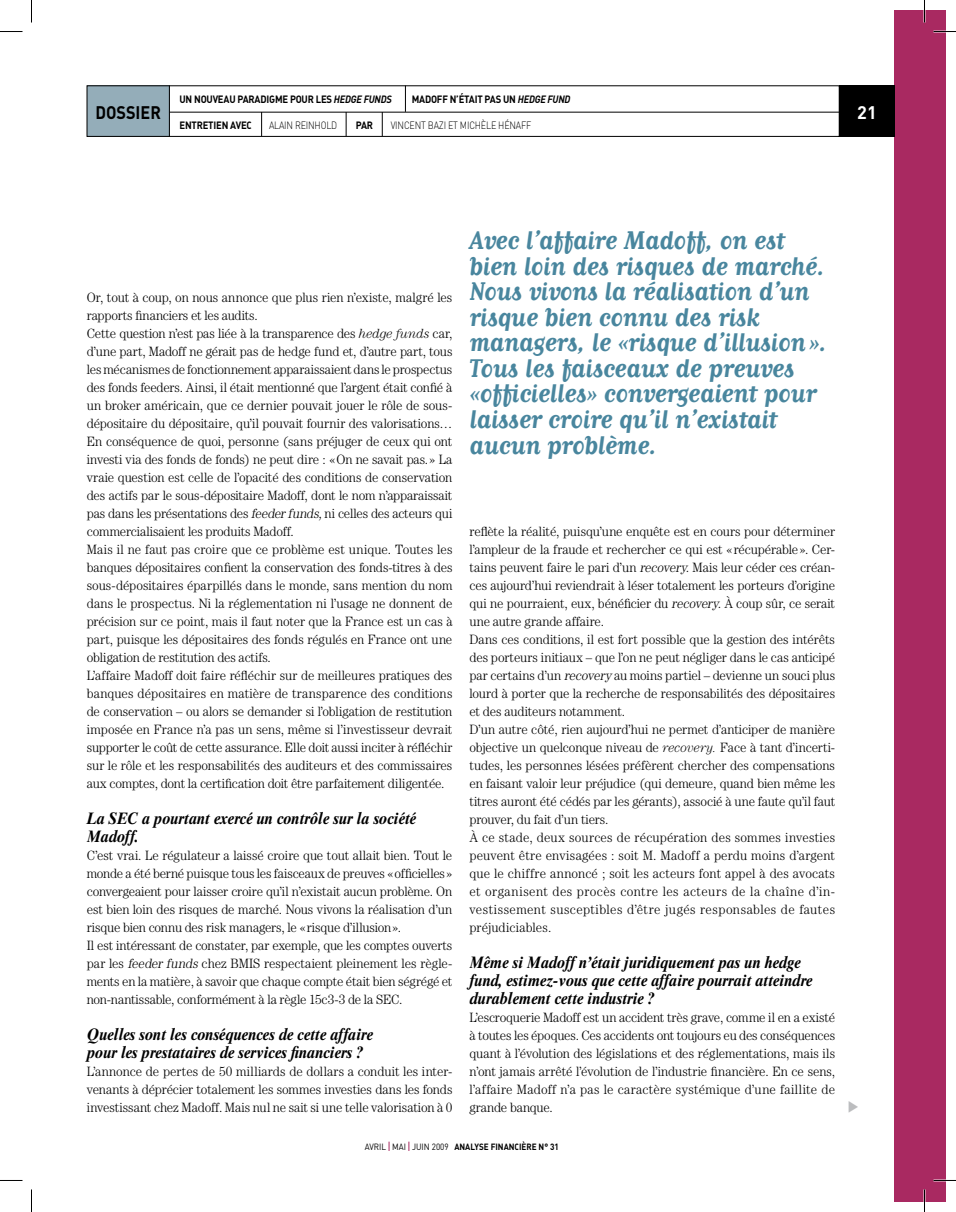
<style>
.page{position:relative;width:956px;height:1212px;background:#fff}
.page>*{position:absolute;margin:0;border:0;box-sizing:border-box;transform-origin:0 0}
.t1{font:700 30px/25.5px "Matrix Script";letter-spacing:-.01em;color:#49869e;scale:.95 1}
.t2{font:700 18px "DIN";color:#000;scale:.9 1}
.t3{font:700 18px "DIN";color:#fff}
.t4{font:italic 700 16.5px/18px "Times Ten";letter-spacing:-.01em;color:#000;scale:.9 1}
.t5{font:15px "European Pi Three";color:#bcbdbf;scale:.9 1}
.t6{font:300 13.5px/18px "Century";letter-spacing:-.005em;color:#000;scale:.95 1}
.t7{font:700 10.5px "DIN";letter-spacing:-.02em;color:#000;scale:.9 1}
.t8{font:300 10.5px "DIN";letter-spacing:-.02em;color:#000;scale:.85 1}
.t9{font:italic 700 10.5px "DIN";color:#000;scale:.9 1}
.t10{font:700 9px "DIN";color:#000;scale:.9 1}
.s1{font-style:italic}
.s2{font-weight:400}
</style>
<div class="page">
<svg style="left:405px;top:87px;width:1px;height:25px"></svg>
<div style="left:895px;top:10px;width:51px;height:1191px;background:#a92961"></div>
<div style="left:839px;top:85px;width:56px;height:52px;background:#000"></div>
<div style="left:87px;top:85px;width:83px;height:52px;background:#94adb9"></div>
<div style="left:87px;top:85px;width:752px;height:52px;border:1px solid #000"></div>
<hr style="left:169px;top:85px;width:1px;height:52px;background:#000">
<hr style="left:170px;top:112px;width:669px;height:1px;background:#000">
<svg style="left:261px;top:112px;width:1px;height:24px"></svg>
<svg style="left:346px;top:112px;width:1px;height:24px"></svg>
<svg style="left:382px;top:112px;width:1px;height:24px"></svg>
<hr style="left:923px;top:0;width:2px;height:22px;background:#fff">
<hr style="left:923px;top:1189px;width:2px;height:22px;background:#fff">
<svg style="left:0;top:31px;width:22px;height:1px"></svg>
<svg style="left:933px;top:31px;width:23px;height:1px"></svg>
<svg style="left:933px;top:1179px;width:13px;height:1px"></svg>
<svg style="left:31px;top:0;width:1px;height:22px"></svg>
<svg style="left:31px;top:1189px;width:1px;height:22px"></svg>
<svg style="left:924px;top:0;width:1px;height:22px"></svg>
<svg style="left:924px;top:1189px;width:1px;height:22px"></svg>
<p class="t7" style="left:179px;top:92px;width:179px">UN NOUVEAU PARADIGME POUR LES <span class="s1">HEDGE</span></p>
<p class="t9" style="left:364px;top:92px;width:8px">FUNDS</p>
<p class="t7" style="left:412px;top:92px;width:29px">MADOFF</p>
<p class="t7" style="left:450px;top:92px;width:136px">N’ÉTAIT PAS UN <span class="s1">HEDGE FUND</span></p>
<h2 class="t2" style="left:95px;top:100px;width:74px">DOSSIER</h2>
<h2 class="t3" style="left:857px;top:100px;width:21px">21</h2>
<p class="t7" style="left:179px;top:118px;width:20px">ENTRETIE</p>
<p class="t7" style="left:222px;top:118px;width:28px">N AVEC</p>
<p class="t8" style="left:269px;top:118px;width:7px">ALAIN</p>
<p class="t8" style="left:295px;top:118px;width:7px">REIN</p>
<p class="t8" style="left:315px;top:118px;width:15px">HOLD</p>
<p class="t7" style="left:356px;top:118px;width:19px">PAR</p>
<p class="t8" style="left:391px;top:118px;width:13px">VINCENT</p>
<p class="t8" style="left:428px;top:118px;width:123px">BAZI ET MICHÈLE H ÉNAFF</p>
<p class="t6" style="left:87px;top:288px;width:387px">Or, tout à coup, on nous annonce que plus rien n’existe, malgré les rapports financiers et les audits.<br>Cette question n’est pas liée à la transparence des <span class="s1">hedge funds</span> car, d’une part, Madoff ne gérait pas de hedge fund et, d’autre part, tous les mécanismes de fonctionnement apparaissaient dans le prospectus des fonds feeders. Ainsi, il était mentionné que l’argent était confié à un broker américain, que ce dernier pouvait jouer le rôle de sous&shy;dépositaire du dépositaire, qu’il pouvait fournir des valorisations… En conséquence de quoi, personne (sans préjuger de ceux qui ont investi via des fonds de fonds) ne peut dire : «On ne savait pas.» La vraie question est celle de l’opacité des conditions de conservation des actifs par le sous-dépositaire Madoff, dont le nom n’apparaissait pas dans les présentations des <span class="s1">feederfunds,</span>ni celles des acteurs qui commercialisaient les produits Madoff.<br>Mais il ne faut pas croire que ce problème est unique. Toutes les banques dépositaires confient la conservation des fonds-titres à des sous-dépositaires éparpillés dans le monde, sans mention du nom dans le prospectus. Ni la réglementation ni l’usage ne donnent de précision sur ce point, mais il faut noter que la France est un cas à part, puisque les dépositaires des fonds régulés en France ont une obligation de restitution des actifs.<br>L’affaire Madoff doit faire réfléchir sur de meilleures pratiques des banques dépositaires en matière de transparence des conditions de conservation – ou alors se demander si l’obligation de restitution imposée en France n’a pas un sens, même si l’investisseur devrait supporter le coût de cette assurance. Elle doit aussi inciter à réfléchir sur le rôle et les responsabilités des auditeurs et des commissaires aux comptes, dont la certification doit être parfaitement diligentée.</p>
<p class="t4" style="left:87px;top:809px;width:367px">La SEC a pourtant exercé un contrôle sur la société<br>Madoff.</p>
<p class="t6" style="left:87px;top:846px;width:386px">C’est vrai. Le régulateur a laissé croire que tout allait bien. Tout le monde a été berné puisque tous les faisceaux de preuves «officielles» convergeaient pour laisser croire qu’il n’existait aucun problème. On est bien loin des risques de marché. Nous vivons la réalisation d’un risque bien connu des risk managers, le «risque d’illusion».<br>Il est intéressant de constater, par exemple, que les comptes ouverts par les <span class="s1">feeder funds</span> chez BMIS respectaient pleinement les règle&shy;ments en la matière, à savoir que chaque compte était bien ségrégé et non-nantissable, conformément à la règle 15c3-3 de la SEC.</p>
<p class="t4" style="left:87px;top:1025px;width:320px">Quelles sont les conséquences de cette affaire pour les prestataires de services financiers ?</p>
<p class="t6" style="left:87px;top:1062px;width:386px;text-align:justify">L’annonce de pertes de 50 milliards de dollars a conduit les inter&shy;venants à déprécier totalement les sommes investies dans les fonds investissant chez Madoff. Mais nul ne sait si une telle valorisation à 0</p>
<p class="t1" style="left:469px;top:227px;width:378px">Avec l’affaire Madoff, on est bien loin des risques de marché.<br>Nous vivons la réalisation d’un risque bien connu des risk managers, le «risque d’illusion».<br>Tous les faisceaux de preuves «officielles» convergeaient pour laisser croire qu’il n’existait aucun problème.</p>
<p class="t6" style="left:469px;top:522px;width:386px">reflète la réalité, puisqu’une enquête est en cours pour déterminer l’ampleur de la fraude et rechercher ce qui est «récupérable». Cer&shy;tains peuvent faire le pari d’un <span class="s1">recovery.</span>Mais leur céder ces créan&shy;ces aujourd’hui reviendrait à léser totalement les porteurs d’origine qui ne pourraient, eux, bénéficier du <span class="s1">recovery.</span>À coup sûr, ce serait une autre grande affaire.<br>Dans ces conditions, il est fort possible que la gestion des intérêts des porteurs initiaux – que l’on ne peut négliger dans le cas anticipé par certains d’un <span class="s1">recovery</span> au moins partiel – devienne un souci plus lourd à porter que la recherche de responsabilités des dépositaires et des auditeurs notamment.<br>D’un autre côté, rien aujourd’hui ne permet d’anticiper de manière objective un quelconque niveau de <span class="s1">recovery.</span> Face à tant d’incerti&shy;tudes, les personnes lésées préfèrent chercher des compensations en faisant valoir leur préjudice (qui demeure, quand bien même les titres auront été cédés par les gérants), associé à une faute qu’il faut prouver, du fait d’un tiers.<br>À ce stade, deux sources de récupération des sommes investies peuvent être envisagées : soit M. Madoff a perdu moins d’argent que le chiffre annoncé ; soit les acteurs font appel à des avocats et organisent des procès contre les acteurs de la chaîne d’in&shy;vestissement susceptibles d’être jugés responsables de fautes préjudiciables.</p>
<p class="t4" style="left:469px;top:953px;width:383px">Même si Madoff n’était juridiquement pas un hedge fund, estimez-vous que cette affaire pourrait atteindre durablement cette industrie ?</p>
<p class="t6" style="left:469px;top:1008px;width:386px;text-align:justify">L’escroquerie Madoff est un accident très grave, comme il en a existé à toutes les époques. Ces accidents ont toujours eu des conséquences quant à l’évolution des législations et des réglementations, mais ils n’ont jamais arrêté l’évolution de l’industrie financière. En ce sens, l’affaire Madoff n’a pas le caractère systémique d’une faillite de grande banque.</p>
<p class="t10" style="left:365px;top:1140px;width:217px"><span class="s2">AVRIL MAI JUIN 2009</span> ANALYSE FI NANCI ÈRE N° 31</p>
<p class="t5" style="left:848px;top:1096px;width:14px">E</p>
</div>
